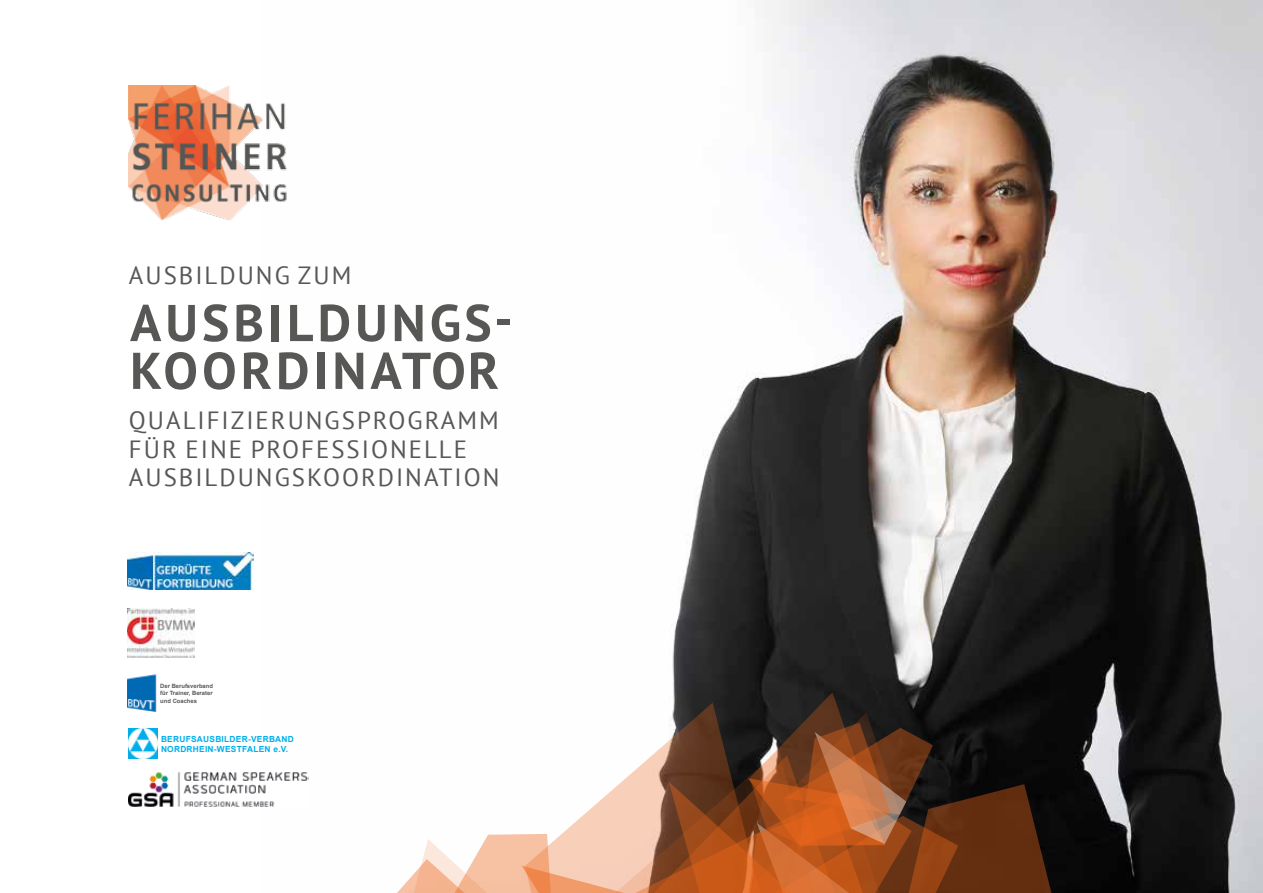
<style>
.page{position:relative;width:1263px;height:893px;background:#fff}
.page>*{position:absolute;margin:0;border:0;box-sizing:border-box;transform-origin:0 0}
.t1{font:700 51.6px/47.8px "PT Sans";letter-spacing:.08em;color:#575756}
.t2{font:24.9px/28.7px "PT Sans";letter-spacing:.08em;color:#575756}
.t3{font:700 8.4px/10.8px "Arial";letter-spacing:.03em;color:#00afea}
.t4{font:700 5.85px/7.5px "Arial";color:#575756;text-align:justify}
</style>
<div class="page">
<img style="left:308px;top:0;width:955px;height:893px">
<svg style="left:376px;top:692px;width:697px;height:201px"></svg>
<img style="left:128px;top:85px;width:159px;height:136px">
<img style="left:128px;top:772px;width:180px;height:35px">
<img style="left:128px;top:553px;width:125px;height:37px">
<img style="left:128px;top:609px;width:66px;height:49px">
<img style="left:128px;top:729px;width:30px;height:29px">
<img style="left:128px;top:674px;width:28px;height:38px">
<p class="t2" style="left:129px;top:260px;width:224px">AUSBILDUNG ZUM</p>
<h1 class="t1" style="left:130px;top:298px;width:384px">AUSBILDUNGS-<br>KOORDINATOR</h1>
<p class="t2" style="left:129px;top:405px;width:372px">QUALIFIZIERUNGSPROGRAMM<br>FÜR EINE PROFESSIONELLE<br>AUSBILDUNGSKOORDINATION</p>
<p class="t4" style="left:160px;top:682px;width:54px">Der Berufsverband für Trainer, Berater und Coaches</p>
<p class="t3" style="left:161px;top:734px;width:134px">BERUFSAUSBILDER-VERBAND<br>NORDRHEIN-WESTFALEN e.V.</p>
</div>
